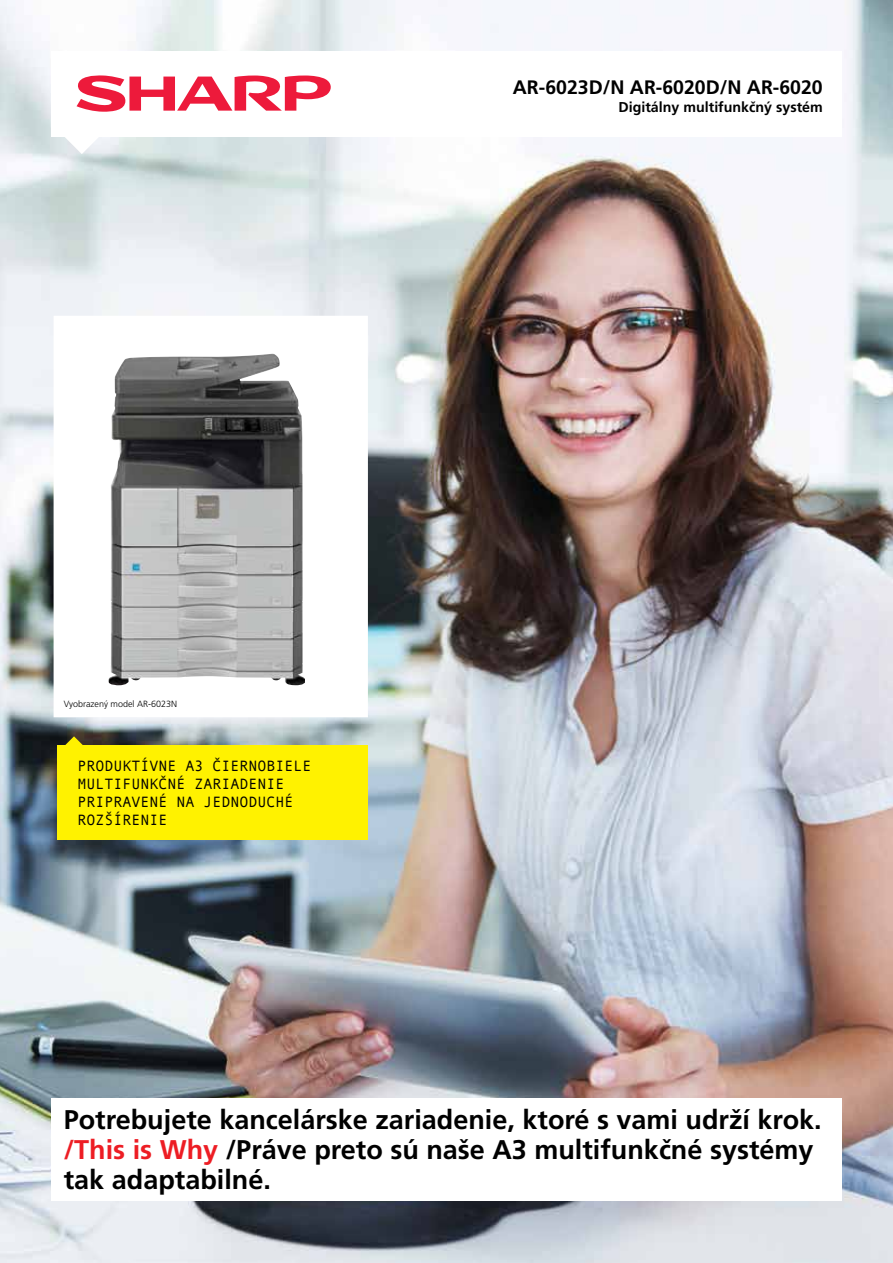
<style>
.page{position:relative;width:893px;height:1263px;background:#fff}
.page>*{position:absolute;margin:0;border:0;box-sizing:border-box;transform-origin:0 0}
.t1{font:700 27px/30px "Frutiger CE";color:#000}
.t2{font:700 19.5px "Frutiger CE";color:#000}
.t3{font:15px/18px "Andale Mono";color:#000}
.t4{font:700 14.25px "Frutiger CE";color:#000}
.t5{font:300 9px "Frutiger CE";color:#000}
.s1{color:#ed1d24}
</style>
<div class="page">
<img style="left:0;top:0;width:893px;height:1263px">
<div style="left:51px;top:51px;width:791px;height:85px;background:#fff"></div>
<svg style="left:64px;top:136px;width:36px;height:18px"></svg>
<svg style="left:77px;top:75px;width:254px;height:37px"></svg>
<div style="left:51px;top:1098px;width:791px;height:102px;background:#fff"></div>
<div style="left:57px;top:745px;width:311px;height:95px;background:#fff200"></div>
<svg style="left:65px;top:736px;width:18px;height:9px"></svg>
<div style="left:59px;top:321px;width:304px;height:391px;background:#fff"></div>
<img style="left:109px;top:354px;width:196px;height:331px">
<p class="t2" style="left:513px;top:76px;width:311px">AR-6023D/N AR-6020D/N AR-6020</p>
<p class="t4" style="left:618px;top:99px;width:206px">Digitálny multifunkčný systém</p>
<p class="t5" style="left:64px;top:698px;width:115px">Vyobrazený model AR-6023N</p>
<p class="t3" style="left:78px;top:756px;width:236px">PRODUKTÍVNE A3 ČIERNOBIELE<br>MULTIFUNKČNÉ ZARIADENIE<br>PRIPRAVENÉ NA JEDNODUCHÉ<br>ROZŠÍRENIE</p>
<p class="t1" style="left:64px;top:1105px;width:759px">Potrebujete kancelárske zariadenie, ktoré s vami udrží krok. <span class="s1">/This is Why</span> /Práve preto sú naše A3 multifunkčné systémy tak adaptabilné.</p>
</div>
